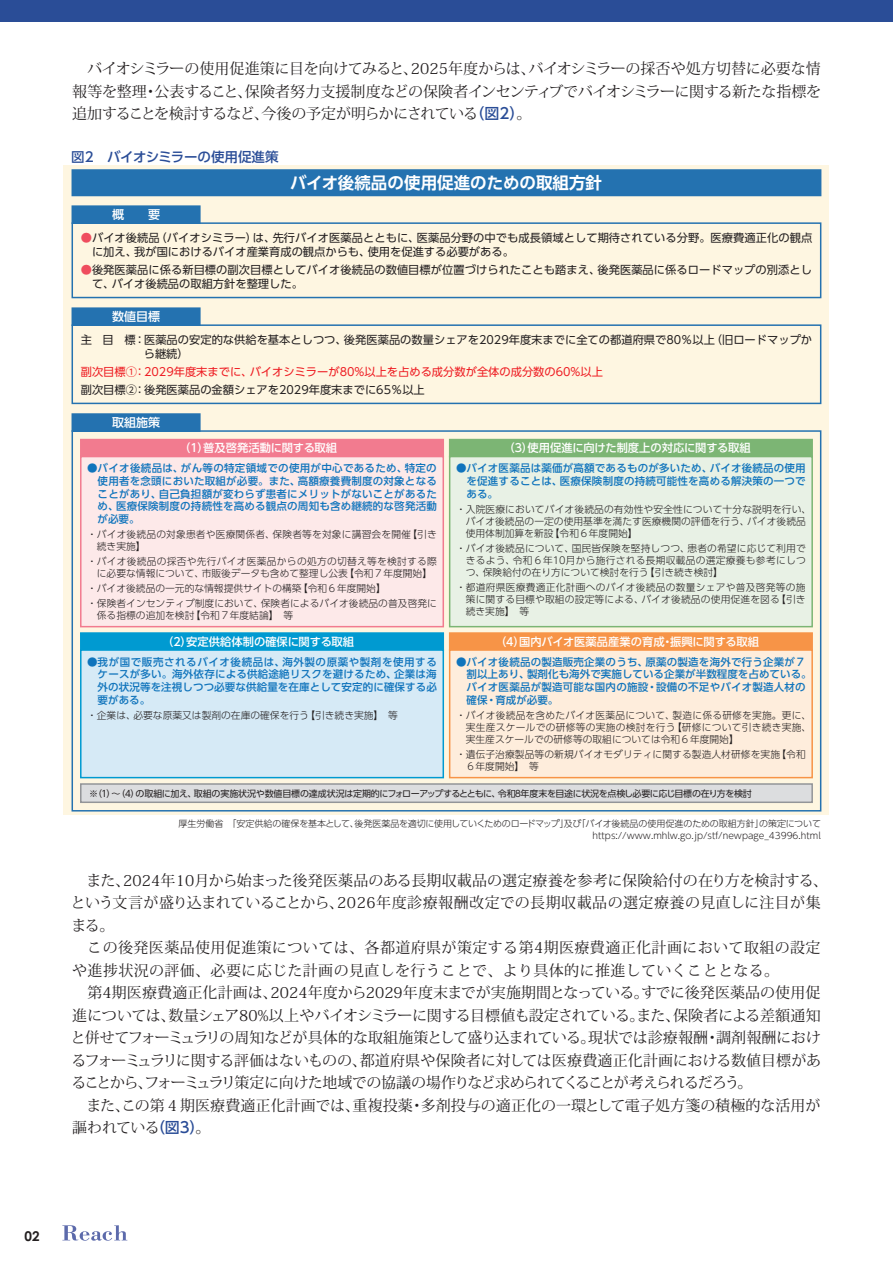
<style>
.page{position:relative;width:893px;height:1263px;background:#fff}
.page>*{position:absolute;margin:0;border:0;box-sizing:border-box;transform-origin:0 0}
.t1{font:700 16.5px "UD Shin Go Pr 6 De";color:#fff}
.t2{font:15px/22.5px "Koz Min Pr 6 N";letter-spacing:.005em;color:#231f20}
.t3{font:500 13.5px "UD Shin Go Pr 6";color:#2a4d97}
.t4{font:700 13.5px "Century Gothic";color:#231f20}
.t5{font:500 12px "UD Shin Go Pr 6";color:#fff}
.t6{font:11.25px/14.2px "UD Shin Go Pr 6";color:#231f20}
.t7{font:500 11.25px "UD Shin Go Pr 6";color:#fff}
.t8{font:11.25px "UD Shin Go Pr 6";color:#ee1d23}
.t9{font:500 10.5px/12.8px "UD Shin Go Pr 6";letter-spacing:.02em;color:#1074bc;text-align:justify}
.t10{font:300 9.75px/12px "UD Shin Go Pr 6";letter-spacing:.005em;color:#231f20}
.t11{font:300 9.75px/12px "UD Shin Go Pr 6";letter-spacing:.025em;color:#231f20;text-align:center}
.t12{font:300 9px/12px "UD Shin Go Pr 6";color:#231f20;text-align:right}
.t13{font:9px "UD Shin Go Pr 6";letter-spacing:-.035em;color:#231f20}
.s1{font-family:"UD Shin Go Pr 6 N";font-weight:500;color:#2a4d97}
.s2{color:#ef4d5e}
</style>
<div class="page">
<div style="left:64px;top:166px;width:765px;height:649px;background:#fef6e1"></div>
<div style="left:72px;top:170px;width:749px;height:25px;background:#2472b0"></div>
<div style="left:72px;top:169px;width:749px;height:27px;border:2px solid #2472b0"></div>
<div style="left:72px;top:206px;width:128px;height:17px;background:#2472b0"></div>
<div style="left:72px;top:205px;width:129px;height:19px;border:2px solid #2472b0"></div>
<div style="left:72px;top:222px;width:749px;height:76px;border:2px solid #2472b0"></div>
<div style="left:72px;top:308px;width:128px;height:17px;background:#2472b0"></div>
<div style="left:72px;top:307px;width:129px;height:19px;border:2px solid #2472b0"></div>
<div style="left:72px;top:324px;width:749px;height:80px;border:2px solid #2472b0"></div>
<div style="left:72px;top:430px;width:749px;height:381px;border:2px solid #2472b0"></div>
<div style="left:72px;top:414px;width:128px;height:17px;background:#2472b0"></div>
<div style="left:72px;top:413px;width:129px;height:19px;border:2px solid #2472b0"></div>
<div style="left:81px;top:439px;width:362px;height:18px;background:#f27b8f"></div>
<div style="left:81px;top:457px;width:362px;height:170px;background:#fde9e9"></div>
<div style="left:80px;top:456px;width:364px;height:171px;border:2px solid #f27b8f"></div>
<div style="left:450px;top:439px;width:362px;height:18px;background:#7cb574"></div>
<div style="left:450px;top:457px;width:362px;height:170px;background:#e8f1e5"></div>
<div style="left:449px;top:456px;width:364px;height:171px;border:2px solid #7cb574"></div>
<div style="left:81px;top:784px;width:731px;height:18px;background:#dcdddf"></div>
<div style="left:80px;top:783px;width:733px;height:20px;border:2px solid #939598"></div>
<div style="left:81px;top:633px;width:362px;height:17px;background:#009ad1"></div>
<div style="left:80px;top:632px;width:364px;height:19px;border:2px solid #009ad1"></div>
<div style="left:81px;top:650px;width:362px;height:128px;background:#d6eaf6"></div>
<div style="left:80px;top:649px;width:364px;height:129px;border:2px solid #009ad1"></div>
<div style="left:450px;top:633px;width:362px;height:17px;background:#f79447"></div>
<div style="left:449px;top:632px;width:364px;height:19px;border:2px solid #f79447"></div>
<div style="left:450px;top:650px;width:362px;height:128px;background:#feeddc"></div>
<div style="left:449px;top:649px;width:364px;height:129px;border:2px solid #f79447"></div>
<svg style="left:62px;top:1225px;width:65px;height:16px"></svg>
<div style="left:0;top:0;width:893px;height:21px;background:#2a4d97"></div>
<p class="t2" style="left:72px;top:58px;width:750px;text-align:justify">　バイオシミラーの使用促進策に目を向けてみると、2025年度からは、バイオシミラーの採否や処方切替に必要な情報等を整理・公表すること、保険者努力支援制度などの保険者インセンティブでバイオシミラーに関する新たな指標を追加することを検討するなど、今後の予定が明らかにされている<span class="s1">（図2）</span>。</p>
<p class="t3" style="left:71px;top:146px;width:209px">図2　バイオシミラーの使用促進策</p>
<p class="t1" style="left:290px;top:170px;width:313px">バイオ後続品の使用促進のための取組方針</p>
<p class="t5" style="left:112px;top:205px;width:50px">概　　要</p>
<p class="t6" style="left:92px;top:230px;width:722px;text-indent:-11px"><span class="s2">●</span>バイオ後続品（バイオシミラー）は、先行バイオ医薬品とともに、医薬品分野の中でも成長領域として期待されている分野。医療費適正化の観点に加え、我が国におけるバイオ産業育成の観点からも、使用を促進する必要がある。</p>
<p class="t6" style="left:92px;top:262px;width:721px;text-indent:-11px"><span class="s2">●</span>後発医薬品に係る新目標の副次目標としてバイオ後続品の数値目標が位置づけられたことも踏まえ、後発医薬品に係るロードマップの別添として、バイオ後続品の取組方針を整理した。</p>
<p class="t5" style="left:112px;top:307px;width:49px">数値目標</p>
<p class="t6" style="left:144px;top:332px;width:670px;text-indent:-63px">主 目 標：医薬品の安定的な供給を基本としつつ、後発医薬品の数量シェアを2029年度末までに全ての都道府県で80％以上（旧ロードマップから継続）</p>
<p class="t8" style="left:81px;top:362px;width:524px">副次目標①：2029年度末までに、バイオシミラーが80%以上を占める成分数が全体の成分数の60%以上</p>
<p class="t6" style="left:81px;top:382px;width:346px">副次目標②：後発医薬品の金額シェアを2029年度末までに65％以上</p>
<p class="t5" style="left:112px;top:413px;width:50px">取組施策</p>
<p class="t7" style="left:179px;top:439px;width:159px">（１）普及啓発活動に関する取組</p>
<p class="t9" style="left:98px;top:461px;width:341px;text-indent:-11px">●バイオ後続品は、がん等の特定領域での使用が中心であるため、特定の使用者を念頭においた取組が必要。また、高額療養費制度の対象となることがあり、自己負担額が変わらず患者にメリットがないことがあるため、医療保険制度の持続性を高める観点の周知も含め継続的な啓発活動が必要。</p>
<p class="t10" style="left:97px;top:528px;width:341px;text-indent:-10px">・バイオ後続品の対象患者や医療関係者、保険者等を対象に講習会を開催【引き続き実施】</p>
<p class="t11" style="left:87px;top:555px;width:351px">・バイオ後続品の採否や先行バイオ医薬品からの処方の切替え等を検討する際に必要な情報について、市販後データも含めて整理し公表【令和７年度開始】</p>
<p class="t10" style="left:87px;top:581px;width:351px;line-height:15px">・バイオ後続品の一元的な情報提供サイトの構築【令和６年度開始】<br>・保険者インセンティブ制度において、保険者によるバイオ後続品の普及啓発に</p>
<p class="t10" style="left:97px;top:609px;width:198px">係る指標の追加を検討【令和７年度結論】　等</p>
<p class="t7" style="left:503px;top:439px;width:249px">（３）使用促進に向けた制度上の対応に関する取組</p>
<p class="t9" style="left:467px;top:461px;width:341px;text-indent:-10px">●バイオ医薬品は薬価が高額であるものが多いため、バイオ後続品の使用を促進することは、医療保険制度の持続可能性を高める解決策の一つである。</p>
<p class="t10" style="left:466px;top:503px;width:347px;text-indent:-10px">・入院医療においてバイオ後続品の有効性や安全性について十分な説明を行い、バイオ後続品の一定の使用基準を満たす医療機関の評価を行う、バイオ後続品使用体制加算を新設【令和６年度開始】</p>
<p class="t10" style="left:466px;top:542px;width:341px;text-align:justify;text-indent:-10px">・バイオ後続品について、国民皆保険を堅持しつつ、患者の希望に応じて利用できるよう、令和６年10月から施行される長期収載品の選定療養も参考にしつつ、保険給付の在り方について検討を行う【引き続き検討】</p>
<p class="t10" style="left:466px;top:581px;width:341px;text-align:justify;text-indent:-10px">・都道府県医療費適正化計画へのバイオ後続品の数量シェアや普及啓発等の施策に関する目標や取組の設定等による、バイオ後続品の使用促進を図る【引き続き実施】　等</p>
<p class="t7" style="left:162px;top:632px;width:193px">（２）安定供給体制の確保に関する取組</p>
<p class="t9" style="left:98px;top:655px;width:341px;text-indent:-10px">●我が国で販売されるバイオ後続品は、海外製の原薬や製剤を使用するケースが多い。海外依存による供給途絶リスクを避けるため、企業は海外の状況等を注視しつつ必要な供給量を在庫として安定的に確保する必要がある。</p>
<p class="t10" style="left:87px;top:709px;width:312px">・企業は、必要な原薬又は製剤の在庫の確保を行う【引き続き実施】　等</p>
<p class="t7" style="left:495px;top:633px;width:266px">（４）国内バイオ医薬品産業の育成・振興に関する取組</p>
<p class="t9" style="left:467px;top:655px;width:347px;text-align:left;text-indent:-10px">●バイオ後続品の製造販売企業のうち、原薬の製造を海外で行う企業が７割以上あり、製剤化も海外で実施している企業が半数程度を占めている。バイオ医薬品が製造可能な国内の施設・設備の不足やバイオ製造人材の確保・育成が必要。</p>
<p class="t10" style="left:466px;top:709px;width:347px;text-align:justify;text-indent:-10px">・バイオ後続品を含めたバイオ医薬品について、製造に係る研修を実施。更に、実生産スケールでの研修等の実施の検討を行う【研修について引き続き実施、実生産スケールでの研修等の取組については令和６年度開始】</p>
<p class="t10" style="left:466px;top:748px;width:342px;text-indent:-10px">・遺伝子治療製品等の新規バイオモダリティに関する製造人材研修を実施【令和<br>６年度開始】　等</p>
<p class="t13" style="left:89px;top:786px;width:664px">※（１）～（４）の取組に加え、取組の実施状況や数値目標の達成状況は定期的にフォローアップするとともに、令和８年度末を目途に状況を点検し必要に応じ目標の在り方を検討</p>
<p class="t12" style="left:179px;top:818px;width:644px">厚生労働省　「安定供給の確保を基本として、後発医薬品を適切に使用していくためのロードマップ」及び「バイオ後続品の使用促進のための取組方針」の策定についてhttps://www.mhlw.go.jp/stf/newpage_43996.html</p>
<p class="t2" style="left:71px;top:869px;width:759px">　また、2024年10月から始まった後発医薬品のある長期収載品の選定療養を参考に保険給付の在り方を検討する、という文言が盛り込まれていることから、2026年度診療報酬改定での長期収載品の選定療養の見直しに注目が集まる。</p>
<p class="t2" style="left:71px;top:937px;width:752px;text-indent:17px">この後発医薬品使用促進策については、各都道府県が策定する第4期医療費適正化計画において取組の設定や進捗状況の評価、必要に応じた計画の見直しを行うことで、より具体的に推進していくこととなる。<br>　第4期医療費適正化計画は、2024年度から2029年度末までが実施期間となっている。すでに後発医薬品の使用促進については、数量シェア80%以上やバイオシミラーに関する目標値も設定されている。また、保険者による差額通知と併せてフォーミュラリの周知などが具体的な取組施策として盛り込まれている。現状では診療報酬・調剤報酬におけるフォーミュラリに関する評価はないものの、都道府県や保険者に対しては医療費適正化計画における数値目標があることから、フォーミュラリ策定に向けた地域での協議の場作りなど求められてくることが考えられるだろう。<br>　また、この第４期医療費適正化計画では、重複投薬・多剤投与の適正化の一環として電子処方箋の積極的な活用が謳われている<span class="s1">（図3）</span>。</p>
<p class="t4" style="left:25px;top:1227px;width:17px">02</p>
</div>
